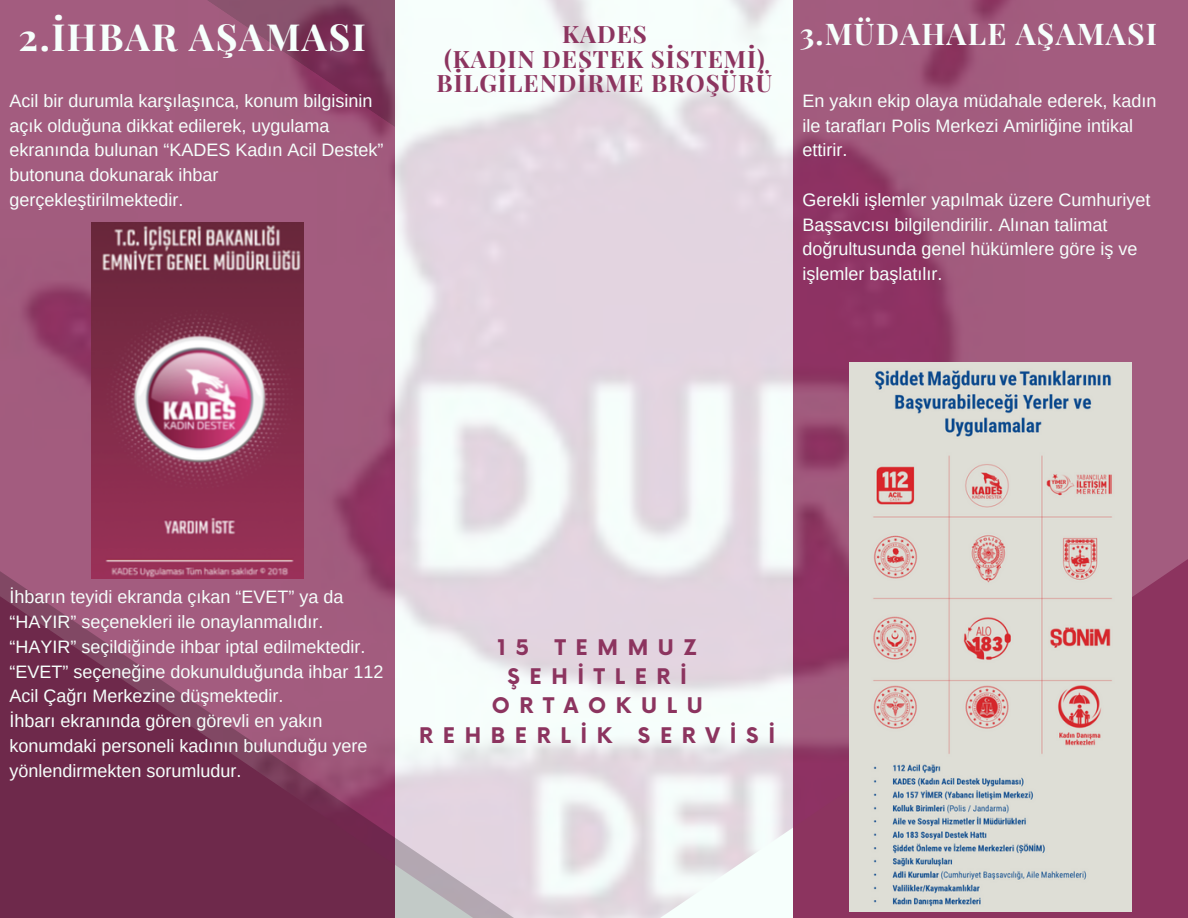
<style>
.page{position:relative;width:1188px;height:918px;background:#fff}
.page>*{position:absolute;margin:0;border:0;box-sizing:border-box;transform-origin:0 0}
.t1{font:700 37.5px "Playfair Display";letter-spacing:.04em;color:#f6fffc}
.t2{font:700 30px "Playfair Display";letter-spacing:.04em;color:#f6fffc}
.t3{font:700 24px "Playfair Display";letter-spacing:.04em;color:#8c345f}
.t4{font:700 21px/29.2px "Now";letter-spacing:.46em;color:#8c345f;text-align:center}
.t5{font:18px/24.8px "Arimo";color:#f6fffc}
</style>
<div class="page">
<img style="left:0;top:0;width:1188px;height:918px">
<svg style="left:0;top:538px;width:822px;height:380px"></svg>
<img style="left:91px;top:223px;width:213px;height:355px">
<img style="left:850px;top:362px;width:281px;height:549px">
<p class="t1" style="left:19px;top:10px;width:349px">2.İHBAR AŞAMASI</p>
<p class="t2" style="left:800px;top:12px;width:359px">3.MÜDAHALE AŞAMASI</p>
<p class="t5" style="left:802px;top:88px;width:356px">En yakın ekip olaya müdahale ederek, kadın ile tarafları Polis Merkezi Amirliğine intikal ettirir.</p>
<p class="t5" style="left:802px;top:187px;width:349px">Gerekli işlemler yapılmak üzere Cumhuriyet Başsavcısı bilgilendirilir. Alınan talimat doğrultusunda genel hükümlere göre iş ve işlemler başlatılır.</p>
<p class="t3" style="left:562px;top:17px;width:86px">KADES</p>
<p class="t3" style="left:444px;top:42px;width:322px">(KADIN DESTEK SİSTEMİ)</p>
<p class="t3" style="left:437px;top:66px;width:337px">BİLGİLENDİRME BROŞÜRÜ</p>
<p class="t5" style="left:10px;top:88px;width:375px">Acil bir durumla karşılaşınca, konum bilgisinin açık olduğuna dikkat edilerek, uygulama ekranında bulunan “KADES Kadın Acil Destek” butonuna dokunarak ihbar gerçekleştirilmektedir.</p>
<p class="t5" style="left:10px;top:585px;width:376px">İhbarın teyidi ekranda çıkan “EVET” ya da “HAYIR” seçenekleri ile onaylanmalıdır. “HAYIR” seçildiğinde ihbar iptal edilmektedir. “EVET” seçeneğine dokunulduğunda ihbar 112<br>Acil Çağrı Merkezine düşmektedir.</p>
<p class="t5" style="left:10px;top:708px;width:360px">İhbarı ekranında gören görevli en yakın konumdaki personeli kadının bulunduğu yere yönlendirmekten sorumludur.</p>
<p class="t4" style="left:492px;top:634px;width:213px">15 TEMMUZ<br>ŞEHİTLERİ<br>ORTAOKULU</p>
<p class="t4" style="left:419px;top:722px;width:357px">REHBERLİK SERVİSİ</p>
</div>
